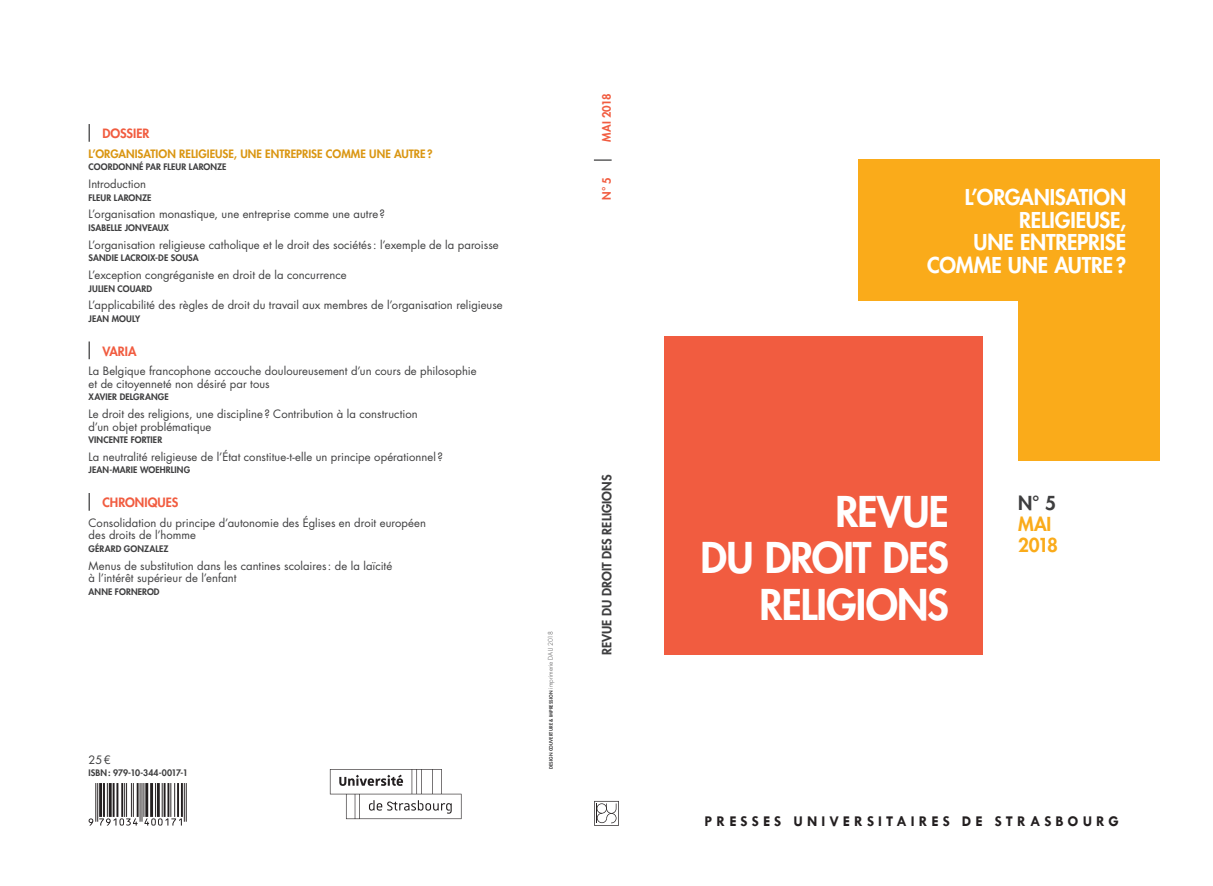
<style>
.page{position:relative;width:1213px;height:886px;background:#fff}
.page>*{position:absolute;margin:0;border:0;box-sizing:border-box;transform-origin:0 0}
.t1{font:800 41.25px/46.2px "Futura Std";letter-spacing:-.02em;color:#fff;text-align:right}
.t2{font:800 21.25px/22.5px "Futura Std";letter-spacing:-.01em;color:#fff;text-align:right}
.t3{font:800 18.75px/21.2px "Futura Std";letter-spacing:-.015em;color:#faab1a}
.t4{font:800 18.75px "Futura Std";color:#3e3e3f}
.t5{font:700 15px "Tw Cen";letter-spacing:.27em;color:#231f20}
.t6{font:800 12.5px "Futura Std";color:#3e3e3f}
.t7{font:800 12.5px "Futura Std";color:#f15c40}
.t8{font:11.25px/12.5px "Futura Std";letter-spacing:.005em;color:#3e3e3f}
.t9{font:800 11.25px "Futura Std";letter-spacing:.005em;color:#da9612}
.t10{font:800 11.25px "Futura Std";letter-spacing:-.035em;color:#f15c40}
.t11{font:800 8.75px "Futura Std";letter-spacing:.01em;color:#3e3e3f}
.t12{font:800 4.75px "Futura Std";letter-spacing:.015em;color:#3e3e3f}
.s1{font-weight:300;font-size:6.25px}
</style>
<div class="page">
<div style="left:664px;top:336px;width:319px;height:319px;background:#f15c40"></div>
<div style="left:1018px;top:159px;width:142px;height:302px;background:#faab1a"></div>
<div style="left:859px;top:159px;width:301px;height:142px;background:#faab1a"></div>
<svg style="left:594px;top:159px;width:18px;height:2px"></svg>
<svg style="left:89px;top:124px;width:1px;height:18px"></svg>
<svg style="left:89px;top:341px;width:1px;height:18px"></svg>
<svg style="left:89px;top:493px;width:1px;height:18px"></svg>
<svg style="left:594px;top:801px;width:25px;height:25px"></svg>
<svg style="left:330px;top:769px;width:131px;height:50px"></svg>
<svg style="left:89px;top:783px;width:98px;height:42px"></svg>
<p class="t7" style="left:102px;top:126px;width:49px">DOSSIER</p>
<p class="t9" style="left:89px;top:147px;width:346px">L’ORGANISATION RELIGIEUSE, UNE ENTREPRISE COMME UNE AUTRE ?</p>
<p class="t11" style="left:89px;top:162px;width:139px">COORDONNÉ PAR FLEUR LARONZE</p>
<p class="t8" style="left:89px;top:178px;width:59px">Introduction</p>
<p class="t11" style="left:89px;top:192px;width:64px">FLEUR LARONZE</p>
<p class="t8" style="left:89px;top:208px;width:298px">L’organisation monastique, une entreprise comme une autre?</p>
<p class="t11" style="left:89px;top:222px;width:82px">ISABELLE JONVEAUX</p>
<p class="t8" style="left:89px;top:238px;width:412px">L’organisation religieuse catholique et le droit des sociétés: l’exemple de la paroisse</p>
<p class="t11" style="left:89px;top:252px;width:112px">SANDIE LACROIX-DE SOUSA</p>
<p class="t8" style="left:89px;top:269px;width:260px">L’exception congréganiste en droit de la concurrence</p>
<p class="t11" style="left:89px;top:283px;width:65px">JULIEN COUARD</p>
<p class="t8" style="left:89px;top:299px;width:416px">L’applicabilité des règles de droit du travail aux membres de l’organisation religieuse</p>
<p class="t11" style="left:89px;top:313px;width:53px">JEAN MOULY</p>
<p class="t7" style="left:102px;top:343px;width:36px">VARIA</p>
<p class="t8" style="left:89px;top:365px;width:389px">La Belgique francophone accouche douloureusement d’un cours de philosophie et de citoyenneté non désiré par tous</p>
<p class="t11" style="left:89px;top:391px;width:82px">XAVIER DELGRANGE</p>
<p class="t8" style="left:89px;top:408px;width:331px">Le droit des religions, une discipline? Contribution à la construction d’un objet problématique</p>
<p class="t11" style="left:89px;top:434px;width:75px">VINCENTE FORTIER</p>
<p class="t8" style="left:89px;top:451px;width:356px">La neutralité religieuse de l’État constitue-t-elle un principe opérationnel ?</p>
<p class="t11" style="left:89px;top:465px;width:103px">JEAN-MARIE WOEHRLING</p>
<p class="t7" style="left:102px;top:495px;width:78px">CHRONIQUES</p>
<p class="t8" style="left:89px;top:516px;width:339px">Consolidation du principe d’autonomie des Églises en droit européen des droits de l’homme</p>
<p class="t11" style="left:89px;top:543px;width:81px">GÉRARD GONZALEZ</p>
<p class="t8" style="left:89px;top:559px;width:305px">Menus de substitution dans les cantines scolaires: de la laïcité à l’intérêt supérieur de l’enfant</p>
<p class="t11" style="left:89px;top:586px;width:73px">ANNE FORNEROD</p>
<p class="t8" style="left:89px;top:754px;width:24px">25€</p>
<p class="t11" style="left:89px;top:767px;width:101px">ISBN: 979-10-344-0017-1</p>
<p class="t12" style="left:548px;top:769px;width:139px;rotate:-90deg">DESIGN COUVERTURE &amp; IMPRESSION <span class="s1">imprimerie DALI 2018</span></p>
<p class="t10" style="left:599px;top:142px;width:49px;rotate:-90deg">MAI 2018</p>
<p class="t10" style="left:599px;top:200px;width:24px;rotate:-90deg">N° 5</p>
<p class="t6" style="left:599px;top:655px;width:182px;rotate:-90deg">REVUE DU DROIT DES RELIGIONS</p>
<h2 class="t2" style="left:927px;top:186px;width:200px">L’ORGANISATION<br>RELIGIEUSE,<br>UNE ENTREPRISE<br>COMME UNE AUTRE ?</h2>
<h1 class="t1" style="left:701px;top:489px;width:250px">REVUE<br>DU DROIT DES<br>RELIGIONS</h1>
<h3 class="t4" style="left:1018px;top:491px;width:39px">N° 5</h3>
<h3 class="t3" style="left:1018px;top:513px;width:41px">MAI<br>2018</h3>
<h3 class="t5" style="left:705px;top:812px;width:416px">PRESSES UNIVERSITAIRES DE STRASBOURG</h3>
</div>
